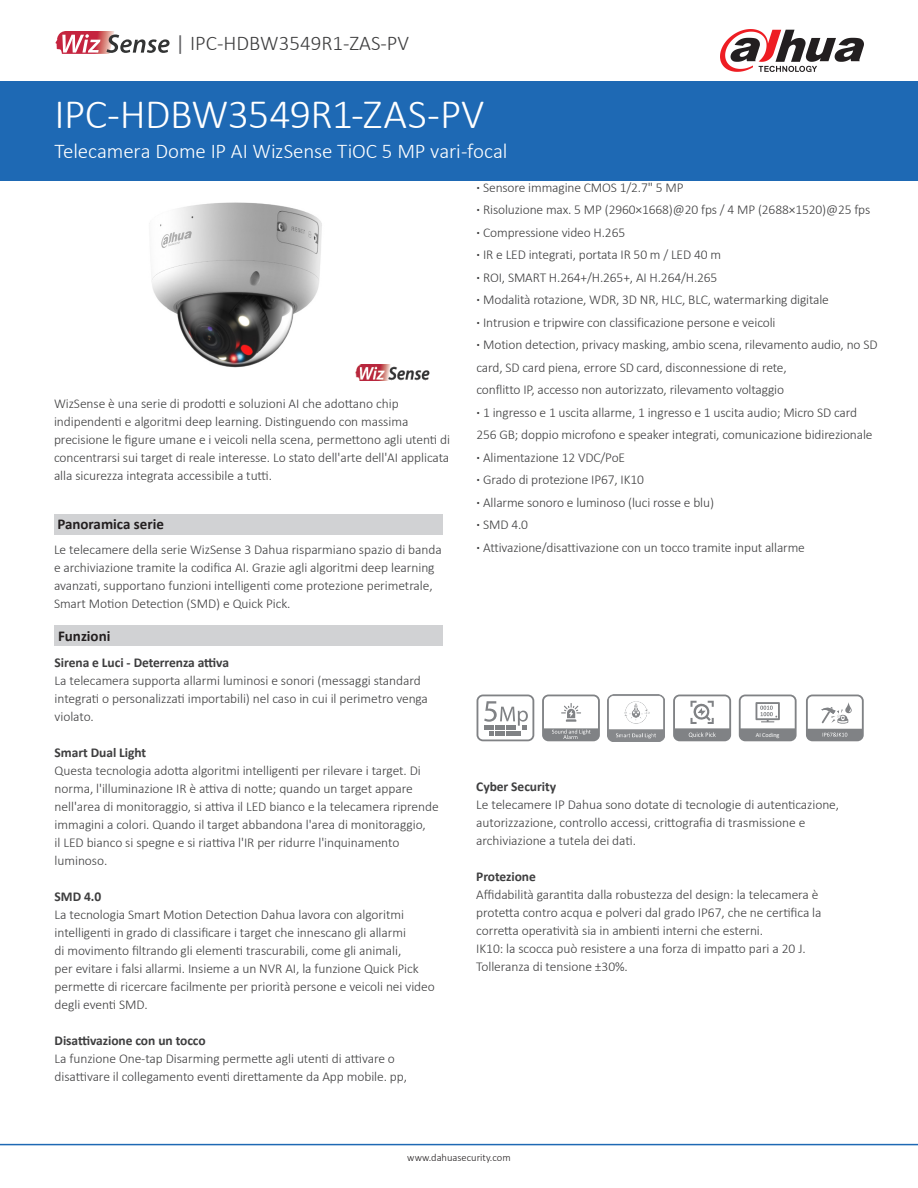
<style>
.page{position:relative;width:918px;height:1188px;background:#fff}
.page>*{position:absolute;margin:0;border:0;box-sizing:border-box;transform-origin:0 0}
.t1{font:300 42px "Calibri";letter-spacing:-.015em;color:#fff}
.t2{font:300 21px "Calibri";letter-spacing:-.005em;color:#fff}
.t3{font:300 21px "Calibri";color:#3e3e3f}
.t4{font:700 15px "Calibri";color:#231f20}
.t5{font:300 13.5px/18px "Calibri";letter-spacing:-.005em;color:#3e3e3f}
.t6{font:700 13.5px "Calibri";letter-spacing:-.005em;color:#3e3e3f}
.t7{font:300 10.5px "Calibri";color:#231f20}
.t8{font:6.15px "Calibri";color:#fff}
.s1{font-weight:400;color:#636366}
.s2{font-weight:700}
</style>
<div class="page">
<div style="left:0;top:81px;width:918px;height:100px;background:#1e69b4"></div>
<hr style="left:0;top:1144px;width:918px;height:1px;background:#1e69b4">
<svg style="left:720px;top:29px;width:144px;height:43px"></svg>
<div style="left:54px;top:515px;width:389px;height:20px;background:#d1d2d4"></div>
<div style="left:54px;top:626px;width:389px;height:20px;background:#d1d2d4"></div>
<svg style="left:56px;top:31px;width:114px;height:23px"></svg>
<img style="left:149px;top:202px;width:242px;height:166px">
<img style="left:355px;top:365px;width:75px;height:16px">
<svg style="left:542px;top:695px;width:58px;height:46px"></svg>
<svg style="left:739px;top:695px;width:58px;height:46px"></svg>
<svg style="left:673px;top:695px;width:58px;height:46px"></svg>
<svg style="left:477px;top:695px;width:57px;height:46px"></svg>
<svg style="left:806px;top:695px;width:58px;height:46px"></svg>
<img style="left:607px;top:695px;width:58px;height:47px">
<p class="t3" style="left:176px;top:30px;width:235px"><span class="s1">|</span> IPC-HDBW3549R1-ZAS-PV</p>
<p class="t1" style="left:55px;top:88px;width:431px">IPC-HDBW3549R1-ZAS-PV</p>
<p class="t2" style="left:55px;top:138px;width:455px">Telecamera Dome IP AI WizSense TiOC 5 MP vari-focal</p>
<p class="t5" style="left:477px;top:178px;width:209px"><span class="s2">·</span> Sensore immagine CMOS 1/2.7" 5 MP</p>
<p class="t5" style="left:477px;top:201px;width:395px"><span class="s2">·</span> Risoluzione max. 5 MP (2960×1668)@20 fps / 4 MP (2688×1520)@25 fps</p>
<p class="t5" style="left:477px;top:223px;width:150px"><span class="s2">·</span> Compressione video H.265</p>
<p class="t5" style="left:477px;top:246px;width:246px"><span class="s2">·</span> IR e LED integrati, portata IR 50 m / LED 40 m</p>
<p class="t5" style="left:477px;top:268px;width:242px"><span class="s2">·</span> ROI, SMART H.264+/H.265+, AI H.264/H.265</p>
<p class="t5" style="left:477px;top:291px;width:354px"><span class="s2">·</span> Modalità rotazione, WDR, 3D NR, HLC, BLC, watermarking digitale</p>
<p class="t5" style="left:477px;top:313px;width:301px"><span class="s2">·</span> Intrusion e tripwire con classificazione persone e veicoli</p>
<p class="t5" style="left:477px;top:334px;width:403px;line-height:22.5px"><span class="s2">·</span> Motion detection, privacy masking, ambio scena, rilevamento audio, no SD card, SD card piena, errore SD card, disconnessione di rete,</p>
<p class="t5" style="left:477px;top:381px;width:309px">conflitto IP, accesso non autorizzato, rilevamento voltaggio</p>
<p class="t5" style="left:477px;top:403px;width:382px"><span class="s2">·</span> 1 ingresso e 1 uscita allarme, 1 ingresso e 1 uscita audio; Micro SD card</p>
<p class="t5" style="left:477px;top:426px;width:398px">256 GB; doppio microfono e speaker integrati, comunicazione bidirezionale</p>
<p class="t5" style="left:477px;top:448px;width:150px"><span class="s2">·</span> Alimentazione 12 VDC/PoE</p>
<p class="t5" style="left:477px;top:471px;width:169px"><span class="s2">·</span> Grado di protezione IP67, IK10</p>
<p class="t5" style="left:477px;top:493px;width:239px"><span class="s2">·</span> Allarme sonoro e luminoso (luci rosse e blu)</p>
<p class="t5" style="left:477px;top:516px;width:53px"><span class="s2">·</span> SMD 4.0</p>
<p class="t5" style="left:477px;top:538px;width:330px"><span class="s2">·</span> Attivazione/disattivazione con un tocco tramite input allarme</p>
<p class="t5" style="left:54px;top:394px;width:398px">WizSense è una serie di prodotti e soluzioni AI che adottano chip indipendenti e algoritmi deep learning. Distinguendo con massima precisione le figure umane e i veicoli nella scena, permettono agli utenti di concentrarsi sui target di reale interesse. Lo stato dell'arte dell'AI applicata alla sicurezza integrata accessibile a tutti.</p>
<p class="t4" style="left:57px;top:513px;width:108px">Panoramica serie</p>
<p class="t5" style="left:54px;top:540px;width:389px">Le telecamere della serie WizSense 3 Dahua risparmiano spazio di banda e archiviazione tramite la codifica AI. Grazie agli algoritmi deep learning avanzati, supportano funzioni intelligenti come protezione perimetrale, Smart Motion Detection (SMD) e Quick Pick.</p>
<p class="t4" style="left:58px;top:626px;width:54px">Funzioni</p>
<p class="t6" style="left:55px;top:653px;width:176px">Sirena e Luci - Deterrenza attiva</p>
<p class="t5" style="left:55px;top:671px;width:375px">La telecamera supporta allarmi luminosi e sonori (messaggi standard integrati o personalizzati importabili) nel caso in cui il perimetro venga violato.</p>
<p class="t6" style="left:55px;top:743px;width:93px">Smart Dual Light</p>
<p class="t5" style="left:55px;top:761px;width:386px">Questa tecnologia adotta algoritmi intelligenti per rilevare i target. Di norma, l'illuminazione IR è attiva di notte; quando un target appare nell'area di monitoraggio, si attiva il LED bianco e la telecamera riprende immagini a colori. Quando il target abbandona l'area di monitoraggio,<br>il LED bianco si spegne e si riattiva l'IR per ridurre l'inquinamento luminoso.</p>
<p class="t6" style="left:55px;top:887px;width:48px">SMD 4.0</p>
<p class="t5" style="left:55px;top:905px;width:382px">La tecnologia Smart Motion Detection Dahua lavora con algoritmi intelligenti in grado di classificare i target che innescano gli allarmi<br>di movimento filtrando gli elementi trascurabili, come gli animali,<br>per evitare i falsi allarmi. Insieme a un NVR AI, la funzione Quick Pick permette di ricercare facilmente per priorità persone e veicoli nei video degli eventi SMD.</p>
<p class="t6" style="left:55px;top:1031px;width:153px">Disattivazione con un tocco</p>
<p class="t5" style="left:55px;top:1049px;width:354px">La funzione One-tap Disarming permette agli utenti di attivare o disattivare il collegamento eventi direttamente da App mobile. pp,</p>
<p class="t8" style="left:756px;top:730px;width:25px">AI Coding</p>
<p class="t6" style="left:476px;top:777px;width:81px">Cyber Security</p>
<p class="t5" style="left:476px;top:796px;width:364px">Le telecamere IP Dahua sono dotate di tecnologie di autenticazione, autorizzazione, controllo accessi, crittografia di trasmissione e archiviazione a tutela dei dati.</p>
<p class="t6" style="left:476px;top:867px;width:61px">Protezione</p>
<p class="t5" style="left:476px;top:886px;width:347px">Affidabilità garantita dalla robustezza del design: la telecamera è protetta contro acqua e polveri dal grado IP67, che ne certifica la corretta operatività sia in ambienti interni che esterni.</p>
<p class="t5" style="left:476px;top:940px;width:331px">IK10: la scocca può resistere a una forza di impatto pari a 20 J.</p>
<p class="t5" style="left:476px;top:958px;width:153px">Tolleranza di tensione ±30%.</p>
<p class="t7" style="left:407px;top:1151px;width:105px">www.dahuasecurity.com</p>
</div>
